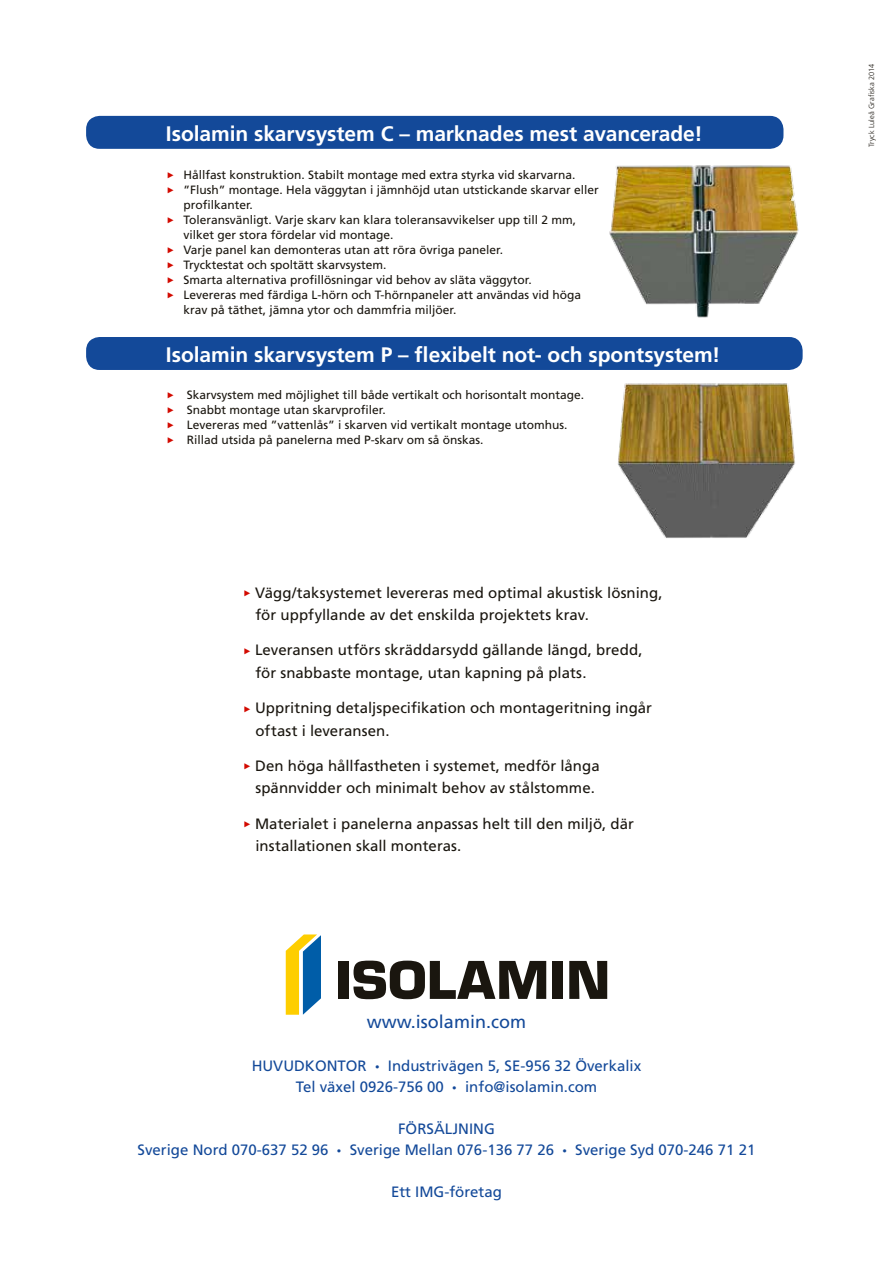
<style>
.page{position:relative;width:893px;height:1263px;background:#fff}
.page>*{position:absolute;margin:0;border:0;box-sizing:border-box;transform-origin:0 0}
.t1{font:700 21px "Frutiger LT Std";letter-spacing:-.005em;color:#fff}
.t2{font:18px "Frutiger LT Std";color:#134999}
.t3{font:15px/22.5px "Frutiger LT Std";letter-spacing:.005em;color:#1a160f}
.t4{font:15px/21px "Frutiger LT Std";color:#134999;text-align:center}
.t5{font:12px/15px "Frutiger LT Std";color:#1a160f}
.t6{font:300 7.5px "Frutiger LT Std";letter-spacing:.015em;color:#1a160f}
.s1{font-family:"Scala";color:#d30a00}
.s2{font-family:"Scala";font-size:12px;color:#d30a00}
.s3{font-size:9px}
</style>
<div class="page">
<div style="left:338px;top:961px;width:10px;height:38px;background:#1a160f"></div>
<svg style="left:353px;top:961px;width:193px;height:38px"></svg>
<div style="left:553px;top:961px;width:10px;height:38px;background:#1a160f"></div>
<svg style="left:569px;top:961px;width:38px;height:38px"></svg>
<svg style="left:286px;top:934px;width:35px;height:81px"></svg>
<img style="left:609px;top:165px;width:190px;height:153px">
<img style="left:618px;top:383px;width:177px;height:155px">
<div style="left:86px;top:116px;width:697px;height:33px;background:#134999;border-radius:14px"></div>
<div style="left:86px;top:337px;width:717px;height:33px;background:#134999;border-radius:14px"></div>
<h1 class="t1" style="left:166px;top:121px;width:538px">Isolamin skarvsystem C – marknades mest avancerade!</h1>
<p class="t5" style="left:167px;top:167px;width:410px"><span class="s1">Ω</span> Hållfast konstruktion. Stabilt montage med extra styrka vid skarvarna.</p>
<p class="t5" style="left:167px;top:182px;width:433px"><span class="s1">Ω</span> ”Flush” montage. Hela väggytan i jämnhöjd utan utstickande skarvar eller</p>
<p class="t5" style="left:183px;top:197px;width:71px">profilkanter.</p>
<p class="t5" style="left:167px;top:212px;width:411px"><span class="s1">Ω</span> Toleransvänligt. Varje skarv kan klara toleransavvikelser upp till 2 mm,</p>
<p class="t5" style="left:183px;top:227px;width:212px">vilket ger stora fördelar vid montage.</p>
<p class="t5" style="left:167px;top:242px;width:338px"><span class="s1">Ω</span> Varje panel kan demonteras utan att röra övriga paneler.</p>
<p class="t5" style="left:167px;top:257px;width:221px"><span class="s1">Ω</span> Trycktestat och spoltätt skarvsystem.</p>
<p class="t5" style="left:167px;top:272px;width:366px"><span class="s1">Ω</span> Smarta alternativa profillösningar vid behov av släta väggytor.</p>
<p class="t5" style="left:167px;top:287px;width:416px"><span class="s1">Ω</span> Levereras med färdiga L-hörn och T-hörnpaneler att användas vid höga</p>
<p class="t5" style="left:183px;top:302px;width:274px">krav på täthet, jämna ytor och dammfria miljöer.</p>
<h1 class="t1" style="left:166px;top:342px;width:556px">Isolamin skarvsystem P – flexibelt not- och spontsystem!</h1>
<p class="t5" style="left:167px;top:388px;width:419px"><span class="s1">Ω</span> Skarvsystem med möjlighet till både vertikalt och horisontalt montage.<br><span class="s1">Ω</span> Snabbt montage utan skarvprofiler.<br><span class="s1">Ω</span> Levereras med ”vattenlås” i skarven vid vertikalt montage utomhus.<br><span class="s1">Ω</span> Rillad utsida på panelerna med P-skarv om så önskas.</p>
<p class="t3" style="left:255px;top:581px;width:409px;text-indent:-12px"><span class="s2">Ω</span> Vägg/taksystemet levereras med optimal akustisk lösning, för uppfyllande av det enskilda projektets krav.</p>
<p class="t3" style="left:255px;top:639px;width:389px;text-indent:-12px"><span class="s2">Ω</span> Leveransen utförs skräddarsydd gällande längd, bredd, för snabbaste montage, utan kapning på plats.</p>
<p class="t3" style="left:255px;top:697px;width:398px;text-indent:-12px"><span class="s2">Ω</span> Uppritning detaljspecifikation och montageritning ingår oftast i leveransen.</p>
<p class="t3" style="left:243px;top:754px;width:358px;text-align:center"><span class="s2">Ω</span> Den höga hållfastheten i systemet, medför långa spännvidder och minimalt behov av stålstomme.</p>
<p class="t3" style="left:255px;top:812px;width:380px;text-indent:-12px"><span class="s2">Ω</span> Materialet i panelerna anpassas helt till den miljö, där installationen skall monteras.</p>
<h2 class="t2" style="left:367px;top:1011px;width:161px">www.isolamin.com</h2>
<p class="t4" style="left:252px;top:1055px;width:391px">HUVUDKONTOR <span class="s3">•</span> Industrivägen 5, SE-956 32 Överkalix<br>Tel växel 0926-756 00 <span class="s3">•</span> info@isolamin.com</p>
<p class="t4" style="left:138px;top:1118px;width:619px">FÖRSÄLJNING<br>Sverige Nord 070-637 52 96 <span class="s3">•</span> Sverige Mellan 076-136 77 26 <span class="s3">•</span> Sverige Syd 070-246 71 21</p>
<p class="t4" style="left:391px;top:1181px;width:112px">Ett IMG-företag</p>
<p class="t6" style="left:867px;top:147px;width:85px;rotate:-90deg">Tryck Luleå Grafiska 2014</p>
</div>
